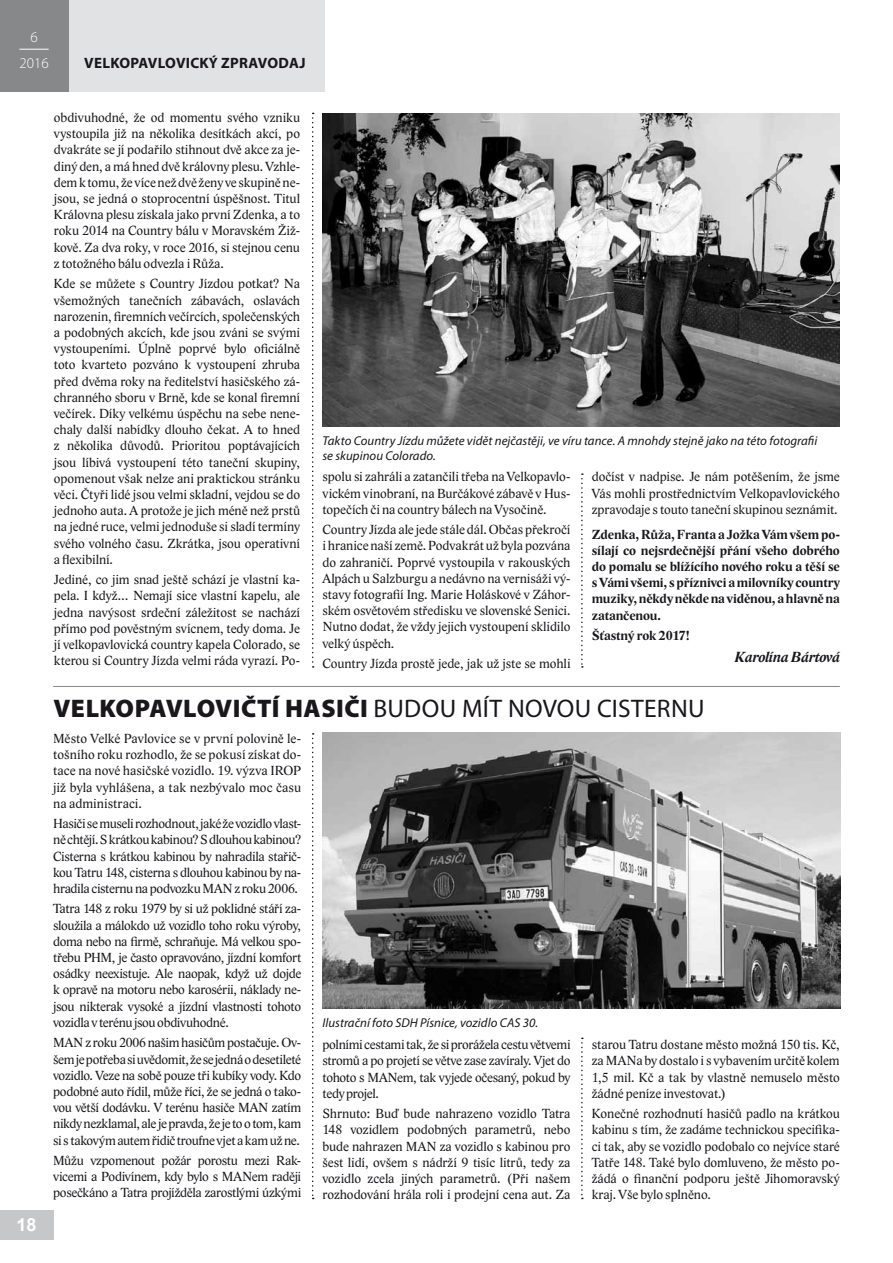
<style>
.page{position:relative;width:893px;height:1263px;background:#fff}
.page>*{position:absolute;margin:0;border:0;box-sizing:border-box;transform-origin:0 0}
.t1{font:900 25.5px "Myriad Pro";letter-spacing:.015em;color:#1a171c}
.t2{font:700 18px "Arial";color:#fff}
.t3{font:700 15px "Myriad Pro";letter-spacing:.02em;color:#1a171c}
.t4{font:italic 700 15px "Lido ST";letter-spacing:-.01em;color:#1a171c}
.t5{font:300 15px/25.8px "Myriad Pro";color:#fff;text-align:center}
.t6{font:13.5px/16.2px "Lido ST";letter-spacing:-.005em;color:#1a171c;text-align:justify}
.t7{font:700 13.5px/16.2px "Lido ST";letter-spacing:-.005em;color:#1a171c;text-align:justify}
.t8{font:italic 12.9px/15.5px "Myriad Pro";color:#1a171c}
.s1{font-weight:400}
</style>
<div class="page">
<div style="left:0;top:0;width:324px;height:91px;background:#e1e2e3"></div>
<div style="left:0;top:1210px;width:53px;height:29px;background:#c6c7c8"></div>
<div style="left:0;top:0;width:69px;height:91px;background:#87888a"></div>
<hr style="left:19px;top:49px;width:30px;height:1px;background:#fff">
<hr style="left:53px;top:686px;width:787px;height:1px;background:#87888a">
<img style="left:322px;top:114px;width:518px;height:313px">
<img style="left:322px;top:732px;width:519px;height:277px">
<svg style="left:312px;top:733px;width:2px;height:466px"></svg>
<svg style="left:312px;top:113px;width:2px;height:555px"></svg>
<svg style="left:581px;top:1037px;width:2px;height:162px"></svg>
<svg style="left:581px;top:473px;width:2px;height:195px"></svg>
<p class="t5" style="left:19px;top:24px;width:31px">6<br>2016</p>
<p class="t3" style="left:84px;top:53px;width:223px">VELKOPAVLOVICKÝ ZPRAVODAJ</p>
<h2 class="t2" style="left:17px;top:1212px;width:22px">18</h2>
<p class="t6" style="left:54px;top:110px;width:248px">obdivuhodné, že od momentu svého vzniku vystoupila již na několika desítkách akcí, po dvakráte se jí podařilo stihnout dvě akce za je&shy;diný den, a má hned dvě královny plesu. Vzhle&shy;dem k tomu, že více než dvě ženy ve skupině ne&shy;jsou, se jedná o stoprocentní úspěšnost. Titul Královna plesu získala jako první Zdenka, a to roku 2014 na Country bálu v Moravském Žiž&shy;kově. Za dva roky, v roce 2016, si stejnou cenu z totožného bálu odvezla i Růža.</p>
<p class="t6" style="left:54px;top:276px;width:248px">Kde se můžete s Country Jízdou potkat? Na všemožných tanečních zábavách, oslavách narozenin, firemních večírcích, společenských a podobných akcích, kde jsou zváni se svými vystoupeními. Úplně poprvé bylo oficiálně toto kvarteto pozváno k vystoupení zhruba před dvěma roky na ředitelství hasičského zá&shy;chranného sboru v Brně, kde se konal firemní večírek. Díky velkému úspěchu na sebe nene&shy;chaly další nabídky dlouho čekat. A to hned z několika důvodů. Prioritou poptávajících jsou líbivá vystoupení této taneční skupiny, opomenout však nelze ani praktickou stránku věci. Čtyři lidé jsou velmi skladní, vejdou se do jednoho auta. A protože je jich méně než prstů na jedné ruce, velmi jednoduše si sladí termíny svého volného času. Zkrátka, jsou operativní a flexibilní.</p>
<p class="t6" style="left:54px;top:572px;width:248px">Jediné, co jim snad ještě schází je vlastní ka&shy;pela. I když… Nemají sice vlastní kapelu, ale jedna navýsost srdeční záležitost se nachází přímo pod pověstným svícnem, tedy doma. Je jí velkopavlovická country kapela Colorado, se kterou si Country Jízda velmi ráda vyrazí. Po-</p>
<p class="t8" style="left:322px;top:433px;width:496px">Takto Country Jízdu můžete vidět nejčastěji, ve víru tance. A mnohdy stejně jako na této fotografii se skupinou Colorado.</p>
<p class="t6" style="left:322px;top:469px;width:250px">spolu si zahráli a zatančili třeba na Velkopavlo&shy;vickém vinobraní, na Burčákové zábavě v Hus&shy;topečích či na country bálech na Vysočině.</p>
<p class="t6" style="left:322px;top:522px;width:250px">Country Jízda ale jede stále dál. Občas překročí i hranice naší země. Podvakrát už byla pozvána do zahraničí. Poprvé vystoupila v rakouských Alpách u Salzburgu a nedávno na vernisáži vý&shy;stavy fotografií Ing. Marie Holáskové v Záhor&shy;ském osvětovém středisku ve slovenské Senici.<br>Nutno dodat, že vždy jejich vystoupení sklidilo velký úspěch.</p>
<p class="t6" style="left:322px;top:656px;width:250px">Country Jízda prostě jede, jak už jste se mohli</p>
<h1 class="t1" style="left:53px;top:694px;width:653px">VELKOPAVLOVIČTÍ HASIČI <span class="s1">BUDOU MÍT NOVOU CISTERNU</span></h1>
<p class="t6" style="left:53px;top:730px;width:250px">Město Velké Pavlovice se v první polovině le&shy;tošního roku rozhodlo, že se pokusí získat do&shy;tace na nové hasičské vozidlo. 19. výzva IROP již byla vyhlášena, a tak nezbývalo moc času na administraci.</p>
<p class="t6" style="left:53px;top:816px;width:250px">Hasiči se museli rozhodnout, jaké že vozidlo vlast&shy;ně chtějí. S krátkou kabinou? S dlouhou kabinou?<br>Cisterna s krátkou kabinou by nahradila stařič&shy;kou Tatru 148, cisterna s dlouhou kabinou by na&shy;hradila cisternu na podvozku MAN z roku 2006.</p>
<p class="t6" style="left:53px;top:901px;width:250px">Tatra 148 z roku 1979 by si už poklidné stáří za&shy;sloužila a málokdo už vozidlo toho roku výroby, doma nebo na firmě, schraňuje. Má velkou spo&shy;třebu PHM, je často opravováno, jízdní komfort osádky neexistuje. Ale naopak, když už dojde k opravě na motoru nebo karosérii, náklady ne&shy;jsou nikterak vysoké a jízdní vlastnosti tohoto vozidla v terénu jsou obdivuhodné.</p>
<p class="t6" style="left:53px;top:1035px;width:250px">MAN z roku 2006 našim hasičům postačuje. Ov&shy;šem je potřeba si uvědomit, že se jedná o desetileté vozidlo. Veze na sobě pouze tři kubíky vody. Kdo podobné auto řídil, může říci, že se jedná o tako&shy;vou větší dodávku. V terénu hasiče MAN zatím nikdy nezklamal, ale je pravda, že je to o tom, kam si s takovým autem řidič troufne vjet a kam už ne.</p>
<p class="t6" style="left:53px;top:1152px;width:250px">Můžu vzpomenout požár porostu mezi Rak&shy;vicemi a Podivínem, kdy bylo s MANem raději posečkáno a Tatra projížděla zarostlými úzkými</p>
<p class="t6" style="left:592px;top:469px;width:249px">dočíst v nadpise. Je nám potěšením, že jsme Vás mohli prostřednictvím Velkopavlovického zpravodaje s touto taneční skupinou seznámit.</p>
<p class="t7" style="left:592px;top:526px;width:250px">Zdenka, Růža, Franta a Jožka Vám všem po&shy;sílají co nejsrdečnější přání všeho dobrého do pomalu se blížícího nového roku a těší se s Vámi všemi, s příznivci a milovníky country muziky, někdy někde na viděnou, a hlavně na zatančenou.</p>
<p class="t7" style="left:592px;top:627px;width:100px">Šťastný rok 2017!</p>
<p class="t4" style="left:735px;top:648px;width:107px">Karolína Bártová</p>
<p class="t8" style="left:322px;top:1015px;width:217px">Ilustrační foto SDH Písnice, vozidlo CAS 30.</p>
<p class="t6" style="left:322px;top:1037px;width:250px">polními cestami tak, že si prorážela cestu větvemi stromů a po projetí se větve zase zavíraly. Vjet do tohoto s MANem, tak vyjede očesaný, pokud by tedy projel.</p>
<p class="t6" style="left:322px;top:1106px;width:250px">Shrnuto: Buď bude nahrazeno vozidlo Tatra 148 vozidlem podobných parametrů, nebo bude nahrazen MAN za vozidlo s kabinou pro šest lidí, ovšem s nádrží 9 tisíc litrů, tedy za vozidlo zcela jiných parametrů. (Při našem rozhodování hrála roli i prodejní cena aut. Za</p>
<p class="t6" style="left:592px;top:1037px;width:250px">starou Tatru dostane město možná 150 tis. Kč, za MANa by dostalo i s vybavením určitě kolem 1,5 mil. Kč a tak by vlastně nemuselo město žádné peníze investovat.)</p>
<p class="t6" style="left:592px;top:1106px;width:250px">Konečné rozhodnutí hasičů padlo na krátkou kabinu s tím, že zadáme technickou specifika&shy;ci tak, aby se vozidlo podobalo co nejvíce staré Tatře 148. Také bylo domluveno, že město po&shy;žádá o finanční podporu ještě Jihomoravský kraj. Vše bylo splněno.</p>
</div>
